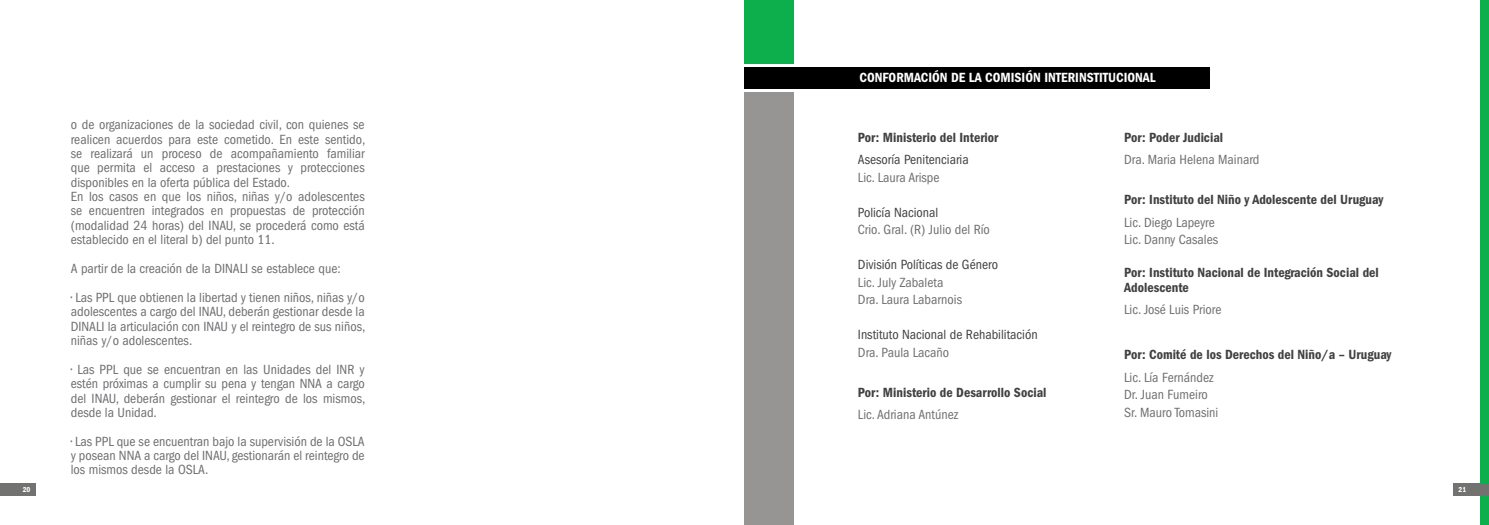
<style>
.page{position:relative;width:1489px;height:525px;background:#fff}
.page>*{position:absolute;margin:0;border:0;box-sizing:border-box;transform-origin:0 0}
.t1{font:condensed 13.75px/14.4px "ITC Franklin Gothic Std";color:#6d6e71;text-align:justify}
.t2{font:condensed 13.75px/17.5px "ITC Franklin Gothic Std";color:#6d6f71}
.t3{font:13.75px/15px "ITC Franklin Gothic Std Dm Cd";color:#414042}
.t4{font:condensed 13.75px "ITC Franklin Gothic Std";color:#414042}
.t5{font:13.75px "ITC Franklin Gothic Std Dm Cd";color:#fff}
.t6{font:7.5px "ITC Franklin Gothic Std Dm Cd";color:#fff}
</style>
<div class="page">
<div style="left:744px;top:92px;width:50px;height:432px;background:#969593"></div>
<div style="left:744px;top:0;width:50px;height:63px;background:#0daf4d"></div>
<div style="left:744px;top:67px;width:465px;height:21px;background:#000"></div>
<div style="left:1479px;top:0;width:9px;height:524px;background:#0daf4d"></div>
<div style="left:1453px;top:483px;width:35px;height:12px;background:#727371"></div>
<div style="left:0;top:483px;width:36px;height:12px;background:#727371"></div>
<p class="t1" style="left:71px;top:117px;width:296px;text-align:left">o de organizaciones de la sociedad civil, con quienes se realicen acuerdos para este cometido. En este sentido, se realizará un proceso de acompañamiento familiar que permita el acceso a prestaciones y protecciones disponibles en la oferta pública del Estado.<br>En los casos en que los niños, niñas y/o adolescentes se encuentren integrados en propuestas de protección (modalidad 24 horas) del INAU, se procederá como está establecido en el literal b) del punto 11.</p>
<p class="t1" style="left:71px;top:261px;width:271px">A partir de la creación de la DINALI se establece que:</p>
<p class="t1" style="left:71px;top:290px;width:296px">• Las PPL que obtienen la libertad y tienen niños, niñas y/o adolescentes a cargo del INAU, deberán gestionar desde la DINALI la articulación con INAU y el reintegro de sus niños, niñas y/o adolescentes.</p>
<p class="t1" style="left:71px;top:362px;width:296px">• Las PPL que se encuentran en las Unidades del INR y estén próximas a cumplir su pena y tengan NNA a cargo del INAU, deberán gestionar el reintegro de los mismos, desde la Unidad.</p>
<p class="t1" style="left:71px;top:434px;width:295px">• Las PPL que se encuentran bajo la supervisión de la OSLA y posean NNA a cargo del INAU, gestionarán el reintegro de los mismos desde la OSLA.</p>
<p class="t5" style="left:859px;top:70px;width:298px">CONFORMACIÓN DE LA COMISIÓN INTERINSTITUCIONAL</p>
<p class="t3" style="left:857px;top:129px;width:142px">Por: Ministerio del Interior</p>
<p class="t4" style="left:857px;top:152px;width:112px">Asesoría Penitenciaria</p>
<p class="t2" style="left:857px;top:168px;width:83px">Lic. Laura Arispe</p>
<p class="t4" style="left:857px;top:204px;width:82px">Policía Nacional</p>
<p class="t2" style="left:857px;top:221px;width:133px">Crio. Gral. (R) Julio del Río</p>
<p class="t4" style="left:857px;top:257px;width:142px">División Políticas de Género</p>
<p class="t2" style="left:857px;top:273px;width:106px">Lic. July Zabaleta<br>Dra. Laura Labarnois</p>
<p class="t4" style="left:857px;top:327px;width:181px">Instituto Nacional de Rehabilitación</p>
<p class="t2" style="left:857px;top:343px;width:93px">Dra. Paula Lacaño</p>
<p class="t3" style="left:857px;top:384px;width:190px">Por: Ministerio de Desarrollo Social</p>
<p class="t2" style="left:857px;top:406px;width:102px">Lic. Adriana Antúnez</p>
<p class="t3" style="left:1124px;top:129px;width:100px">Por: Poder Judicial</p>
<p class="t2" style="left:1124px;top:151px;width:137px">Dra. Maria Helena Mainard</p>
<p class="t3" style="left:1124px;top:192px;width:260px">Por: Instituto del Niño y Adolescente del Uruguay</p>
<p class="t2" style="left:1124px;top:213px;width:95px">Lic. Diego Lapeyre<br>Lic. Danny Casales</p>
<p class="t3" style="left:1124px;top:264px;width:256px">Por: Instituto Nacional de Integración Social del<br>Adolescente</p>
<p class="t2" style="left:1124px;top:301px;width:99px">Lic. José Luis Priore</p>
<p class="t3" style="left:1124px;top:347px;width:269px">Por: Comité de los Derechos del Niño/a – Uruguay</p>
<p class="t2" style="left:1124px;top:368px;width:96px">Lic. Lía Fernández<br>Dr. Juan Fumeiro<br>Sr. Mauro Tomasini</p>
<p class="t6" style="left:23px;top:485px;width:9px">20</p>
<p class="t6" style="left:1458px;top:485px;width:9px">21</p>
</div>
